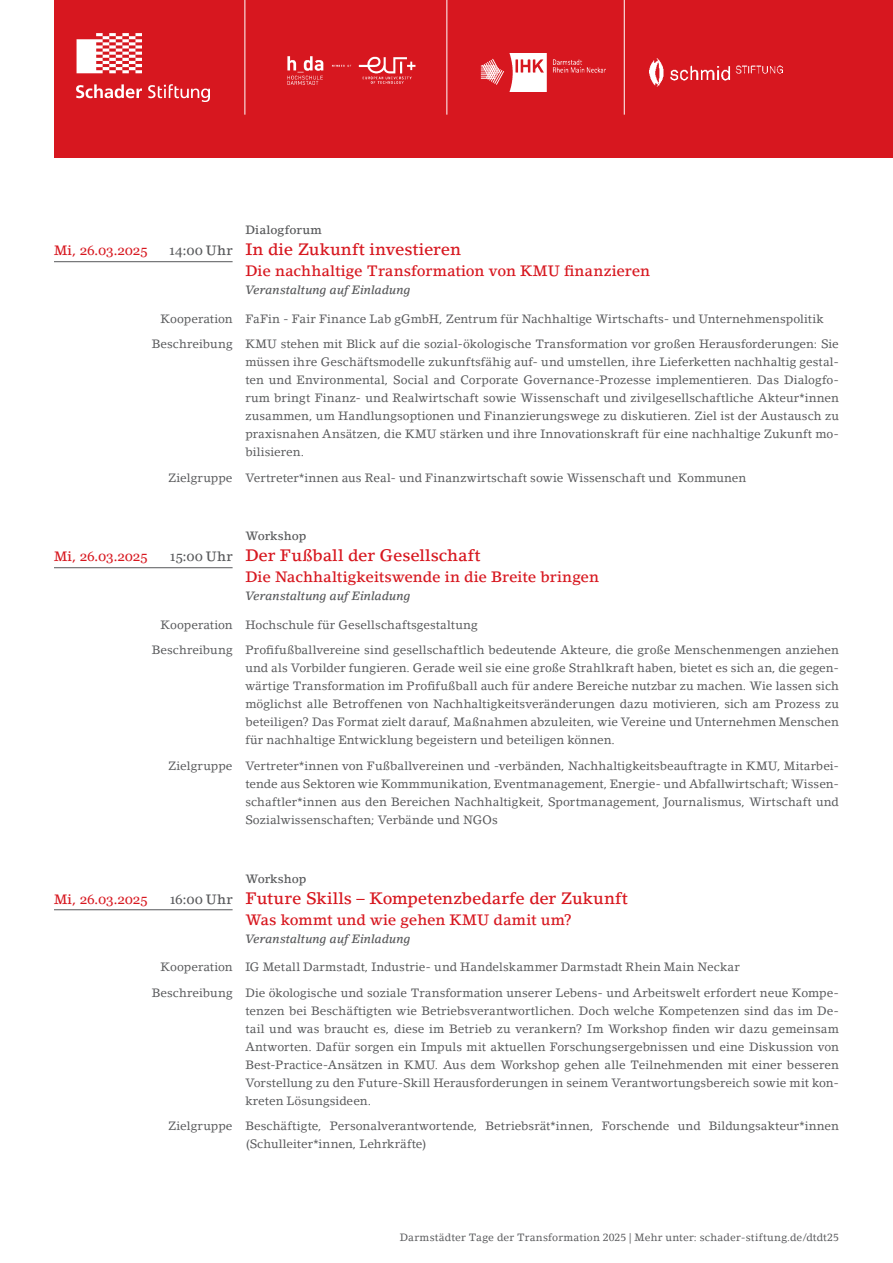
<style>
.page{position:relative;width:893px;height:1263px;background:#fff}
.page>*{position:absolute;margin:0;border:0;box-sizing:border-box;transform-origin:0 0}
.PÜ_S2_Titel_Zeile_1{font:500 16.5px "Lino Letter Std";letter-spacing:-.005em;color:#d7171f}
.PÜ_S2_Titel_Zeile_2{font:500 15px "Lino Letter Std";color:#d7171f}
.PÜ_S2_Titel_Zeile_1-2{font:13.5px "Georgia";letter-spacing:-.01em;color:#d7171f}
.PÜ_S2_Kooperation_und_Beschreibung{font:12px/18px "Lino Letter Std";letter-spacing:.005em;color:#57585a;text-align:justify}
.PÜ_S2_Zielgruppe{font:12px/18px "Lino Letter Std";letter-spacing:.005em;color:#57585a;text-align:justify}
.PÜ_S2_öffentlich_oder_Einladung_nach_2-z{font:italic 500 12px "Lino Letter Std";letter-spacing:-.005em;color:#57585a}
.PÜ_S2_Format_der_Veranstaltung{font:500 12px "Lino Letter Std";color:#57585a}
.t1{font:10.5px "Lino Letter Std";letter-spacing:.015em;color:#57585a}
.s1{font-family:"Lino Letter Std";font-weight:500}
.s2{font-family:"Georgia";font-weight:400;font-size:13.5px;color:#57585a}
.s3{font-size:13.5px;color:#57585a}
</style>
<div class="page">
<div style="left:54px;top:0;width:839px;height:157px;background:#d7171f"></div>
<img style="left:77px;top:33px;width:133px;height:69px">
<img style="left:480px;top:54px;width:125px;height:37px">
<hr style="left:244px;top:0;width:1px;height:115px;background:#fff">
<hr style="left:446px;top:0;width:1px;height:115px;background:#fff">
<img style="left:287px;top:56px;width:129px;height:29px">
<img style="left:649px;top:58px;width:133px;height:29px">
<hr style="left:624px;top:0;width:1px;height:115px;background:#fff">
<hr style="left:54px;top:261px;width:179px;height:1px;background:#57585a">
<hr style="left:54px;top:567px;width:179px;height:1px;background:#57585a">
<hr style="left:54px;top:909px;width:179px;height:1px;background:#57585a">
<p class="PÜ_S2_Format_der_Veranstaltung" style="left:245px;top:223px;width:78px">Dialogforum</p>
<p class="PÜ_S2_Titel_Zeile_1-2" style="left:54px;top:243px;width:95px"><span class="s1">Mi,</span> 26.03.2025</p>
<p class="PÜ_S2_Titel_Zeile_1" style="left:169px;top:240px;width:293px"><span class="s2">14:00</span> <span class="s3">Uhr</span> In die Zukunft investieren</p>
<p class="PÜ_S2_Titel_Zeile_2" style="left:245px;top:262px;width:406px">Die nachhaltige Transformation von KMU finanzieren</p>
<p class="PÜ_S2_öffentlich_oder_Einladung_nach_2-z" style="left:245px;top:283px;width:167px">Veranstaltung auf Einladung</p>
<p class="PÜ_S2_Kooperation_und_Beschreibung" style="left:161px;top:310px;width:665px">Kooperation FaFin - Fair Finance Lab gGmbH, Zentrum für Nachhaltige Wirtschafts- und Unternehmenspolitik</p>
<p class="PÜ_S2_Kooperation_und_Beschreibung" style="left:245px;top:335px;width:595px;text-indent:-94px">Beschreibung KMU stehen mit Blick auf die sozial-ökologische Transformation vor großen Herausforderungen: Sie müssen ihre Geschäftsmodelle zukunftsfähig auf- und umstellen, ihre Lieferketten nachhaltig gestal&shy;ten und Environmental, Social and Corporate Governance-Prozesse implementieren. Das Dialogfo&shy;rum bringt Finanz- und Realwirtschaft sowie Wissenschaft und zivilgesellschaftliche Akteur*innen zusammen, um Handlungsoptionen und Finanzierungswege zu diskutieren. Ziel ist der Austausch zu praxisnahen Ansätzen, die KMU stärken und ihre Innovationskraft für eine nachhaltige Zukunft mo&shy;bilisieren.</p>
<p class="PÜ_S2_Zielgruppe" style="left:168px;top:468px;width:580px">Zielgruppe Vertreter*innen aus Real- und Finanzwirtschaft sowie Wissenschaft und Kommunen</p>
<p class="PÜ_S2_Format_der_Veranstaltung" style="left:245px;top:529px;width:63px">Workshop</p>
<p class="PÜ_S2_Titel_Zeile_1-2" style="left:54px;top:549px;width:95px"><span class="s1">Mi,</span> 26.03.2025</p>
<p class="PÜ_S2_Titel_Zeile_1" style="left:170px;top:546px;width:312px"><span class="s2">15:00</span> <span class="s3">Uhr</span> Der Fußball der Gesellschaft</p>
<p class="PÜ_S2_Titel_Zeile_2" style="left:245px;top:568px;width:355px">Die Nachhaltigkeitswende in die Breite bringen</p>
<p class="PÜ_S2_öffentlich_oder_Einladung_nach_2-z" style="left:245px;top:589px;width:167px">Veranstaltung auf Einladung</p>
<p class="PÜ_S2_Kooperation_und_Beschreibung" style="left:161px;top:616px;width:319px">Kooperation Hochschule für Gesellschaftsgestaltung</p>
<p class="PÜ_S2_Kooperation_und_Beschreibung" style="left:245px;top:641px;width:595px;text-indent:-94px">Beschreibung Profifußballvereine sind gesellschaftlich bedeutende Akteure, die große Menschenmengen anziehen und als Vorbilder fungieren. Gerade weil sie eine große Strahlkraft haben, bietet es sich an, die gegen&shy;wärtige Transformation im Profifußball auch für andere Bereiche nutzbar zu machen. Wie lassen sich möglichst alle Betroffenen von Nachhaltigkeitsveränderungen dazu motivieren, sich am Prozess zu beteiligen? Das Format zielt darauf, Maßnahmen abzuleiten, wie Vereine und Unternehmen Menschen für nachhaltige Entwicklung begeistern und beteiligen können.</p>
<p class="PÜ_S2_Zielgruppe" style="left:245px;top:756px;width:595px;text-indent:-77px">Zielgruppe Vertreter*innen von Fußballvereinen und -verbänden, Nachhaltigkeitsbeauftragte in KMU, Mitarbei&shy;tende aus Sektoren wie Kommmunikation, Eventmanagement, Energie- und Abfallwirtschaft; Wissen&shy;schaftler*innen aus den Bereichen Nachhaltigkeit, Sportmanagement, Journalismus, Wirtschaft und Sozialwissenschaften; Verbände und NGOs</p>
<p class="PÜ_S2_Format_der_Veranstaltung" style="left:245px;top:871px;width:63px">Workshop</p>
<p class="PÜ_S2_Titel_Zeile_1-2" style="left:54px;top:891px;width:95px"><span class="s1">Mi,</span> 26.03.2025</p>
<p class="PÜ_S2_Titel_Zeile_1" style="left:170px;top:888px;width:460px"><span class="s2">16:00</span> <span class="s3">Uhr</span> Future Skills – Kompetenzbedarfe der Zukunft</p>
<p class="PÜ_S2_Titel_Zeile_2" style="left:245px;top:910px;width:328px">Was kommt und wie gehen KMU damit um?</p>
<p class="PÜ_S2_öffentlich_oder_Einladung_nach_2-z" style="left:245px;top:931px;width:167px">Veranstaltung auf Einladung</p>
<p class="PÜ_S2_Kooperation_und_Beschreibung" style="left:161px;top:958px;width:581px">Kooperation IG Metall Darmstadt, Industrie- und Handelskammer Darmstadt Rhein Main Neckar</p>
<p class="PÜ_S2_Kooperation_und_Beschreibung" style="left:245px;top:983px;width:595px;text-indent:-94px">Beschreibung Die ökologische und soziale Transformation unserer Lebens- und Arbeitswelt erfordert neue Kompe&shy;tenzen bei Beschäftigten wie Betriebsverantwortlichen. Doch welche Kompetenzen sind das im De&shy;tail und was braucht es, diese im Betrieb zu verankern? Im Workshop finden wir dazu gemeinsam Antworten. Dafür sorgen ein Impuls mit aktuellen Forschungsergebnissen und eine Diskussion von Best-Practice-Ansätzen in KMU. Aus dem Workshop gehen alle Teilnehmenden mit einer besseren Vorstellung zu den Future-Skill Herausforderungen in seinem Verantwortungsbereich sowie mit kon&shy;kreten Lösungsideen.</p>
<p class="PÜ_S2_Zielgruppe" style="left:245px;top:1116px;width:595px;text-indent:-77px">Zielgruppe Beschäftigte, Personalverantwortende, Betriebsrät*innen, Forschende und Bildungsakteur*innen (Schulleiter*innen, Lehrkräfte)</p>
<p class="t1" style="left:400px;top:1231px;width:441px">Darmstädter Tage der Transformation 2025 | Mehr unter: schader-stiftung.de/dtdt25</p>
</div>
